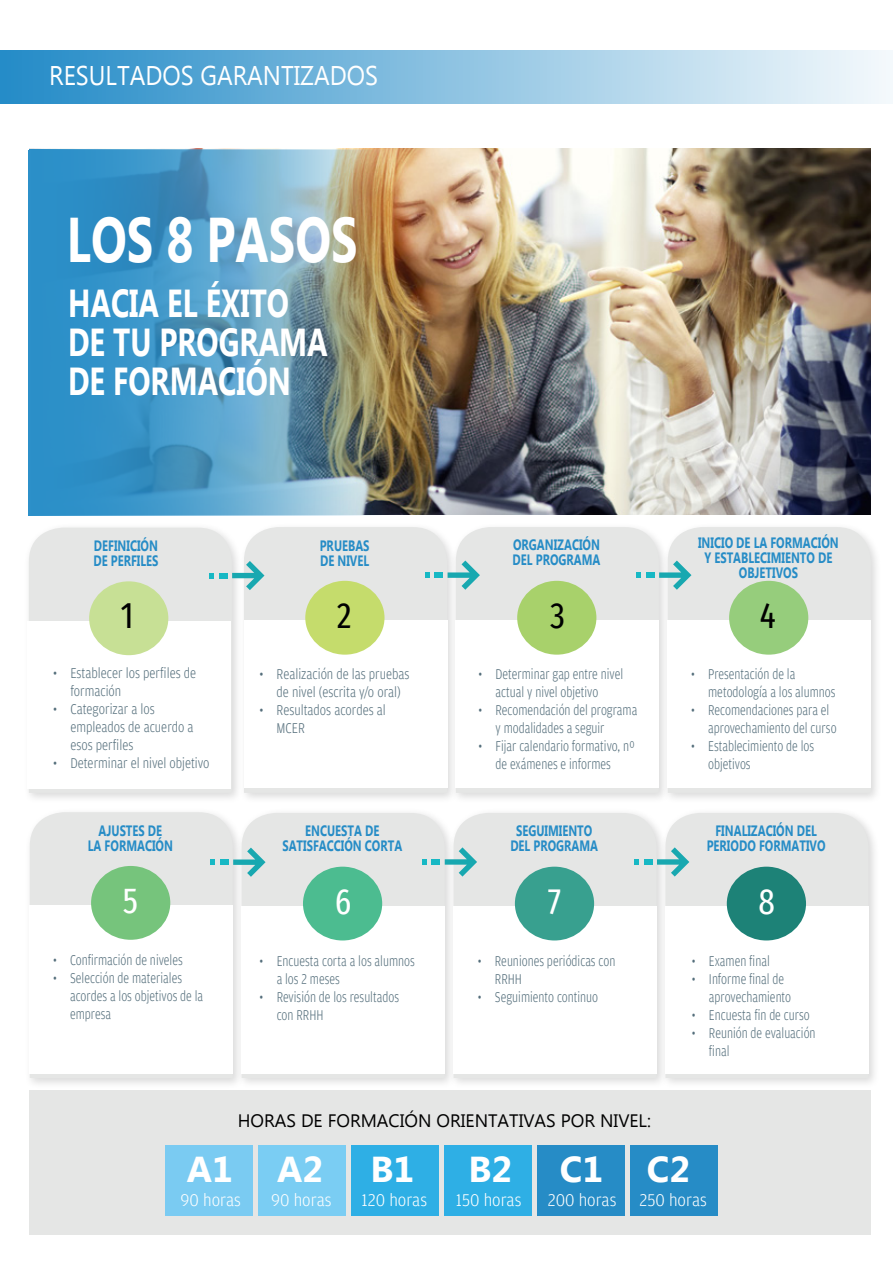
<style>
.page{position:relative;width:893px;height:1263px;background:#fff}
.page>*{position:absolute;margin:0;border:0;box-sizing:border-box;transform-origin:0 0}
.t1{font:700 63px "Lao UI";color:#fff;scale:.75 1}
.t2{font:700 39px/39px "Lao UI";color:#fff;scale:.75 1}
.t3{font:700 36px "Lao UI";color:#fff}
.t4{font:extra-condensed 36px "Fira Sans";color:#000}
.t5{font:extra-condensed 36px "Fira Sans";color:#fff}
.t6{font:27px "Lao UI";color:#fff;scale:.9 1}
.t7{font:300 18px "Amplitude";color:#fff;scale:.95 1}
.t8{font:18px "Lao UI";color:#000}
.t9{font:300 15px/18px "Amplitude";color:#546e7b;scale:.8 1}
.t10{font:700 15px/15px "Lao UI";color:#268cc6;text-align:center;scale:.75 1}
.t11{font:300 15px/18px "Amplitude";color:#546e7b;scale:.85 1}
.s1{font-family:"Amatic SC";font-stretch:normal;color:#fff}
.s2{font-family:"Amatic SC";font-stretch:normal}
</style>
<div class="page">
<div style="left:1px;top:50px;width:892px;height:53px;background:linear-gradient(to right,#228ac7,#f5f9fc)"></div>
<div style="left:24px;top:522px;width:219px;height:282px;background:#000;opacity:.15"></div>
<div style="left:29px;top:528px;width:203px;height:265px;background:#e5e6e5"></div>
<div style="left:28px;top:621px;width:203px;height:167px;background:#fff"></div>
<div style="left:89px;top:581px;width:79px;height:74px;background:#c7e095;border-radius:50%"></div>
<div style="left:239px;top:522px;width:219px;height:282px;background:#000;opacity:.15"></div>
<div style="left:244px;top:527px;width:203px;height:266px;background:#e5e6e5"></div>
<div style="left:244px;top:621px;width:203px;height:167px;background:#fff"></div>
<div style="left:305px;top:581px;width:79px;height:74px;background:#c5dc6c;border-radius:50%"></div>
<div style="left:451px;top:522px;width:219px;height:282px;background:#000;opacity:.15"></div>
<div style="left:456px;top:527px;width:203px;height:266px;background:#e5e6e5"></div>
<div style="left:456px;top:621px;width:203px;height:167px;background:#fff"></div>
<div style="left:517px;top:581px;width:79px;height:74px;background:#a8d16b;border-radius:50%"></div>
<div style="left:662px;top:522px;width:220px;height:282px;background:#000;opacity:.15"></div>
<div style="left:668px;top:527px;width:203px;height:266px;background:#e5e6e5"></div>
<div style="left:668px;top:621px;width:203px;height:167px;background:#fff"></div>
<div style="left:729px;top:581px;width:79px;height:74px;background:#96cd7c;border-radius:50%"></div>
<div style="left:25px;top:807px;width:219px;height:282px;background:#000;opacity:.15"></div>
<div style="left:30px;top:812px;width:203px;height:266px;background:#e5e6e5"></div>
<div style="left:30px;top:906px;width:203px;height:168px;background:#fff"></div>
<div style="left:91px;top:866px;width:79px;height:74px;background:#76c47c;border-radius:50%"></div>
<div style="left:236px;top:808px;width:220px;height:281px;background:#000;opacity:.15"></div>
<div style="left:242px;top:813px;width:203px;height:265px;background:#e5e6e5"></div>
<div style="left:242px;top:906px;width:203px;height:168px;background:#fff"></div>
<div style="left:303px;top:867px;width:79px;height:73px;background:#4cbc90;border-radius:50%"></div>
<div style="left:448px;top:808px;width:220px;height:281px;background:#000;opacity:.15"></div>
<div style="left:454px;top:813px;width:203px;height:265px;background:#e5e6e5"></div>
<div style="left:454px;top:906px;width:203px;height:168px;background:#fff"></div>
<div style="left:515px;top:867px;width:79px;height:73px;background:#38a08f;border-radius:50%"></div>
<div style="left:660px;top:808px;width:220px;height:281px;background:#000;opacity:.15"></div>
<div style="left:665px;top:813px;width:203px;height:265px;background:#e5e6e5"></div>
<div style="left:665px;top:906px;width:203px;height:168px;background:#fff"></div>
<div style="left:727px;top:867px;width:79px;height:73px;background:#1d8277;border-radius:50%"></div>
<svg style="left:232px;top:561px;width:32px;height:29px"></svg>
<div style="left:219px;top:573px;width:9px;height:5px;background:#17b8c4"></div>
<svg style="left:210px;top:573px;width:4px;height:5px"></svg>
<svg style="left:233px;top:847px;width:33px;height:30px"></svg>
<div style="left:220px;top:859px;width:9px;height:6px;background:#17b8c4"></div>
<svg style="left:211px;top:859px;width:4px;height:6px"></svg>
<svg style="left:445px;top:847px;width:32px;height:29px"></svg>
<div style="left:432px;top:859px;width:8px;height:6px;background:#17b8c4"></div>
<svg style="left:422px;top:859px;width:5px;height:6px"></svg>
<svg style="left:657px;top:847px;width:32px;height:29px"></svg>
<div style="left:644px;top:859px;width:8px;height:6px;background:#17b8c4"></div>
<svg style="left:634px;top:859px;width:5px;height:6px"></svg>
<svg style="left:448px;top:560px;width:32px;height:30px"></svg>
<div style="left:435px;top:572px;width:8px;height:6px;background:#17b8c4"></div>
<svg style="left:425px;top:572px;width:5px;height:6px"></svg>
<svg style="left:659px;top:560px;width:32px;height:30px"></svg>
<div style="left:646px;top:572px;width:8px;height:6px;background:#17b8c4"></div>
<svg style="left:637px;top:572px;width:4px;height:6px"></svg>
<div style="left:29px;top:1091px;width:842px;height:144px;background:#e5e6e5"></div>
<div style="left:165px;top:1145px;width:88px;height:71px;background:#7acbf2"></div>
<div style="left:258px;top:1145px;width:88px;height:71px;background:#7acdf3"></div>
<div style="left:351px;top:1145px;width:88px;height:71px;background:#2eafe5"></div>
<div style="left:445px;top:1145px;width:87px;height:71px;background:#2eafe5"></div>
<div style="left:537px;top:1145px;width:88px;height:71px;background:#268cc6"></div>
<div style="left:630px;top:1145px;width:88px;height:71px;background:#268cc6"></div>
<img style="left:387px;top:149px;width:484px;height:365px">
<img style="left:29px;top:150px;width:357px;height:365px">
<h3 class="t6" style="left:49px;top:57px;width:367px">RESULTADOS GARANTIZADOS</h3>
<h1 class="t1" style="left:67px;top:197px;width:389px">LOS 8 PASOS</h1>
<h2 class="t2" style="left:68px;top:282px;width:348px">HACIA EL ÉXITO<br>DE TU PROGRAMA<br>DE FORMACIÓN</h2>
<p class="t10" style="left:93px;top:537px;width:88px;text-align:left">DEFINICIÓN<br>DE PERFILES</p>
<p class="t10" style="left:320px;top:538px;width:68px;text-align:left">PRUEBAS<br>DE NIVEL</p>
<p class="t10" style="left:513px;top:537px;width:119px;text-align:left">ORGANIZACIÓN<br>DEL PROGRAMA</p>
<p class="t10" style="left:698px;top:535px;width:189px">INICIO DE LA FORMACIÓN<br>Y ESTABLECIMIENTO DE<br>OBJETIVOS</p>
<h3 class="t4" style="left:121px;top:589px;width:14px">1</h3>
<h3 class="t4" style="left:337px;top:588px;width:16px">2</h3>
<h3 class="t4" style="left:550px;top:588px;width:16px">3<span class="s1">1</span></h3>
<h3 class="t4" style="left:760px;top:588px;width:17px">4</h3>
<p class="t11" style="left:70px;top:664px;width:150px;text-indent:-17px">• Establecer los perfi les de formación</p>
<p class="t11" style="left:70px;top:700px;width:146px;text-indent:-17px">• Categorizar a los empleados de acuerdo a esos perfi les</p>
<p class="t11" style="left:53px;top:754px;width:185px">• Determinar el nivel objetivo</p>
<p class="t11" style="left:260px;top:665px;width:178px;text-align:center">• Realización de las pruebas de nivel (escrita y/o oral)</p>
<p class="t11" style="left:277px;top:701px;width:130px;text-indent:-17px">• Resultados acordes al<br>MCER</p>
<p class="t9" style="left:479px;top:665px;width:182px;text-align:center">• Determinar gap entre nivel actual y nivel objetivo</p>
<p class="t9" style="left:496px;top:701px;width:179px;text-indent:-17px">• Recomendación del programa y modalidades a seguir</p>
<p class="t9" style="left:479px;top:737px;width:196px;text-align:center">• Fijar calendario formativo, nº de exámenes e informes</p>
<p class="t9" style="left:708px;top:665px;width:161px;text-indent:-17px">• Presentación de la metodología a los alumnos</p>
<p class="t9" style="left:708px;top:701px;width:162px;text-indent:-17px">• Recomendaciones para el aprovechamiento del curso</p>
<p class="t9" style="left:708px;top:737px;width:134px;text-indent:-17px">• Establecimiento de los objetivos</p>
<p class="t10" style="left:88px;top:822px;width:115px">AJUSTES DE<br>LA FORMACIÓN</p>
<p class="t10" style="left:282px;top:823px;width:161px">ENCUESTA DE<br>SATISFACCIÓN CORTA</p>
<p class="t10" style="left:510px;top:823px;width:119px">SEGUIMIENTO<br>DEL PROGRAMA</p>
<p class="t10" style="left:707px;top:823px;width:160px">FINALIZACIÓN DEL<br>PERIODO FORMATIVO</p>
<h3 class="t5" style="left:123px;top:873px;width:17px">5</h3>
<h3 class="t5" style="left:335px;top:874px;width:18px">6<span class="s2">1</span></h3>
<h3 class="t5" style="left:548px;top:874px;width:15px">7</h3>
<h3 class="t5" style="left:758px;top:874px;width:18px">8</h3>
<p class="t9" style="left:53px;top:951px;width:164px">• Confirmación de niveles</p>
<p class="t9" style="left:70px;top:969px;width:168px;text-indent:-17px">• Selección de materiales acordes a los objetivos de la empresa</p>
<p class="t9" style="left:277px;top:952px;width:174px;text-indent:-17px">• Encuesta corta a los alumnos a los 2 meses</p>
<p class="t9" style="left:277px;top:988px;width:154px;text-indent:-17px">• Revisión de los resultados con RRHH</p>
<p class="t9" style="left:495px;top:952px;width:152px;text-indent:-17px">• Reuniones periódicas con<br>RRHH</p>
<p class="t9" style="left:478px;top:988px;width:152px">• Seguimiento continuo</p>
<p class="t9" style="left:692px;top:952px;width:99px">• Examen final</p>
<p class="t9" style="left:709px;top:970px;width:104px;text-indent:-17px">• Informe final de aprovechamiento</p>
<p class="t9" style="left:692px;top:1006px;width:149px">• Encuesta fi n de curso</p>
<p class="t9" style="left:709px;top:1024px;width:135px;text-indent:-17px">• Reunión de evaluación final</p>
<p class="t8" style="left:238px;top:1109px;width:415px">HORAS DE FORMACIÓN ORIENTATIVAS POR NIVEL:</p>
<h3 class="t3" style="left:187px;top:1145px;width:48px">A1</h3>
<p class="t7" style="left:181px;top:1190px;width:65px">90 horas</p>
<h3 class="t3" style="left:277px;top:1145px;width:48px">A2</h3>
<p class="t7" style="left:271px;top:1189px;width:65px">90 horas</p>
<h3 class="t3" style="left:371px;top:1145px;width:45px">B1</h3>
<p class="t7" style="left:362px;top:1190px;width:70px">120 horas</p>
<h3 class="t3" style="left:468px;top:1145px;width:45px">B2</h3>
<p class="t7" style="left:456px;top:1190px;width:71px">150 horas</p>
<h3 class="t3" style="left:560px;top:1145px;width:45px">C1</h3>
<p class="t7" style="left:548px;top:1190px;width:74px">200 horas</p>
<h3 class="t3" style="left:647px;top:1145px;width:45px">C2</h3>
<p class="t7" style="left:640px;top:1190px;width:72px">250 horas</p>
</div>
